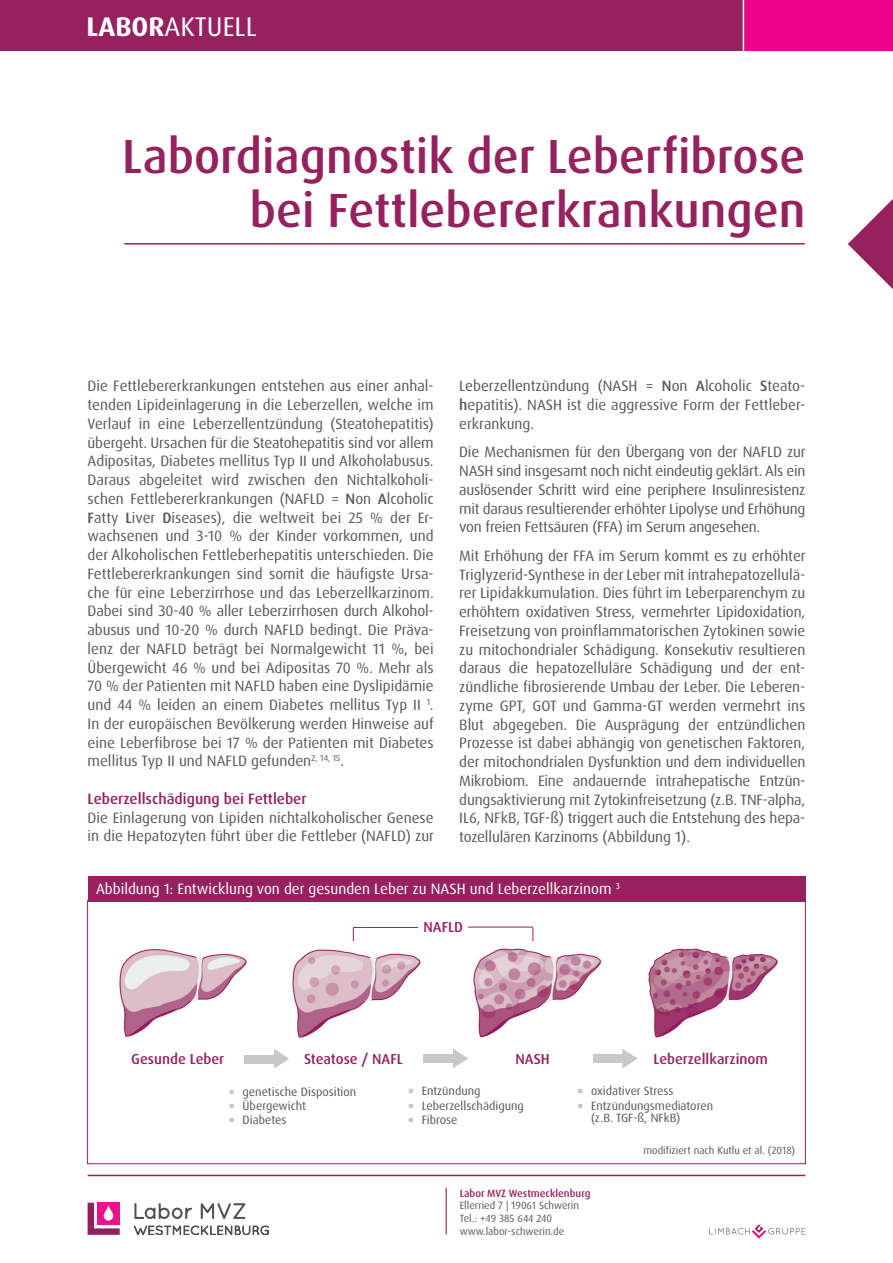
<style>
.page{position:relative;width:893px;height:1263px;background:#fff}
.page>*{position:absolute;margin:0;border:0;box-sizing:border-box;transform-origin:0 0}
.t1{font:500 48px/54px "Dax Pro";color:#96215f;text-align:right}
.t2{font:27px "Dax Pro";color:#fff}
.t3{font:15px/18.8px "Dax Pro";color:#57585a;text-align:justify}
.t4{font:15px "Dax Pro";color:#fff}
.t5{font:500 15px "Dax Pro";color:#96215f}
.t6{font:500 14.4px "Dax Pro";color:#96215f}
.t7{font:12px/14.4px "Dax Pro";color:#57585a}
.t8{font:10.5px/12.6px "Dax Pro";color:#57585a}
.t9{font:500 10.5px "Dax Pro";color:#96215f}
.s1{font-weight:700}
.s2{font-weight:500}
</style>
<div class="page">
<div style="left:0;top:0;width:744px;height:51px;background:#96215f"></div>
<div style="left:744px;top:0;width:149px;height:51px;background:#ed028c"></div>
<hr style="left:743px;top:0;width:1px;height:53px;background:#fff">
<svg style="left:848px;top:199px;width:45px;height:91px"></svg>
<hr style="left:88px;top:1175px;width:717px;height:1px;background:#96215f">
<svg style="left:134px;top:1225px;width:134px;height:10px"></svg>
<svg style="left:88px;top:1203px;width:32px;height:32px"></svg>
<svg style="left:135px;top:1203px;width:57px;height:15px"></svg>
<svg style="left:201px;top:1203px;width:44px;height:16px"></svg>
<hr style="left:446px;top:1188px;width:1px;height:46px;background:#96215f">
<svg style="left:709px;top:1224px;width:96px;height:15px"></svg>
<hr style="left:124px;top:243px;width:681px;height:2px;background:#96215f">
<img style="left:119px;top:949px;width:128px;height:88px">
<img style="left:292px;top:928px;width:129px;height:110px">
<img style="left:468px;top:926px;width:148px;height:129px">
<img style="left:648px;top:948px;width:130px;height:90px">
<div style="left:244px;top:1055px;width:34px;height:8px;background:#c7c8ca"></div>
<svg style="left:274px;top:1049px;width:15px;height:20px"></svg>
<div style="left:423px;top:1054px;width:34px;height:9px;background:#c7c8ca"></div>
<svg style="left:453px;top:1048px;width:15px;height:20px"></svg>
<div style="left:593px;top:1055px;width:34px;height:8px;background:#c7c8ca"></div>
<svg style="left:622px;top:1049px;width:16px;height:19px"></svg>
<svg style="left:353px;top:928px;width:1px;height:13px"></svg>
<svg style="left:533px;top:927px;width:1px;height:14px"></svg>
<hr style="left:353px;top:927px;width:65px;height:1px;background:#96215f">
<hr style="left:468px;top:927px;width:65px;height:1px;background:#96215f">
<div style="left:88px;top:876px;width:717px;height:25px;background:#96215f"></div>
<h2 class="t2" style="left:87px;top:9px;width:172px"><span class="s1">LABOR</span>AKTUELL</h2>
<h1 class="t1" style="left:122px;top:129px;width:685px">Labordiagnostik der Leberfibrose bei Fettlebererkrankungen</h1>
<p class="t3" style="left:88px;top:377px;width:348px">Die Fettlebererkrankungen entstehen aus einer anhal&shy;tenden Lipideinlagerung in die Leberzellen, welche im Verlauf in eine Leberzellentzündung (Steatohepatitis) übergeht. Ursachen für die Steatohepatitis sind vor allem Adipositas, Diabetes mellitus Typ II und Alkoholabusus.<br>Daraus abgeleitet wird zwischen den Nichtalkoholi&shy;schen Fettlebererkrankungen (NAFLD = <span class="s2">N</span>on <span class="s2">A</span>lcoholic <span class="s2">F</span>atty <span class="s2">L</span>iver <span class="s2">D</span>iseases), die weltweit bei 25 % der Er&shy;wachsenen und 3-10 % der Kinder vorkommen, und der Alkoholischen Fettleberhepatitis unterschieden. Die Fettlebererkrankungen sind somit die häufigste Ursa&shy;che für eine Leberzirrhose und das Leberzellkarzinom.<br>Dabei sind 30-40 % aller Leberzirrhosen durch Alkohol&shy;abusus und 10-20 % durch NAFLD bedingt. Die Präva&shy;lenz der NAFLD beträgt bei Normalgewicht 11 %, bei Übergewicht 46 % und bei Adipositas 70 %. Mehr als 70 % der Patienten mit NAFLD haben eine Dyslipidämie und 44 % leiden an einem Diabetes mellitus Typ II <sup>1</sup>.<br>In der europäischen Bevölkerung werden Hinweise auf eine Leberfibrose bei 17 % der Patienten mit Diabetes mellitus Typ II und NAFLD gefunden<sup>2,</sup> <sup>14,</sup> <sup>15</sup>.</p>
<p class="t5" style="left:88px;top:789px;width:220px">Leberzellschädigung bei Fettleber</p>
<p class="t3" style="left:88px;top:808px;width:348px">Die Einlagerung von Lipiden nichtalkoholischer Genese in die Hepatozyten führt über die Fettleber (NAFLD) zur</p>
<p class="t3" style="left:459px;top:377px;width:348px">Leberzellentzündung (NASH = <span class="s2">N</span>on <span class="s2">A</span>lcoholic <span class="s2">S</span>teato&shy;<span class="s2">h</span>epatitis). NASH ist die aggressive Form der Fettleber&shy;erkrankung.</p>
<p class="t3" style="left:459px;top:443px;width:348px">Die Mechanismen für den Übergang von der NAFLD zur NASH sind insgesamt noch nicht eindeutig geklärt. Als ein auslösender Schritt wird eine periphere Insulinresistenz mit daraus resultierender erhöhter Lipolyse und Erhöhung von freien Fettsäuren (FFA) im Serum angesehen.</p>
<p class="t3" style="left:459px;top:546px;width:348px">Mit Erhöhung der FFA im Serum kommt es zu erhöhter Triglyzerid-Synthese in der Leber mit intrahepatozellulä&shy;rer Lipidakkumulation. Dies führt im Leberparenchym zu erhöhtem oxidativen Stress, vermehrter Lipidoxidation, Freisetzung von proinflammatorischen Zytokinen sowie zu mitochondrialer Schädigung. Konsekutiv resultieren daraus die hepatozelluläre Schädigung und der ent&shy;zündliche fibrosierende Umbau der Leber. Die Leberen&shy;zyme GPT, GOT und Gamma-GT werden vermehrt ins Blut abgegeben. Die Ausprägung der entzündlichen Prozesse ist dabei abhängig von genetischen Faktoren, der mitochondrialen Dysfunktion und dem individuellen Mikrobiom. Eine andauernde intrahepatische Entzün&shy;dungsaktivierung mit Zytokinfreisetzung (z.B. TNF-alpha, IL6, NFkB, TGF-ß) triggert auch die Entstehung des hepa&shy;tozellulären Karzinoms (Abbildung 1).</p>
<p class="t4" style="left:96px;top:879px;width:525px">Abbildung 1: Entwicklung von der gesunden Leber zu NASH und Leberzellkarzinom <sup>3</sup></p>
<p class="t6" style="left:423px;top:918px;width:41px">NAFLD</p>
<p class="t6" style="left:131px;top:1049px;width:94px">Gesunde Leber</p>
<p class="t6" style="left:304px;top:1049px;width:100px">Steatose / NAFL</p>
<p class="t6" style="left:515px;top:1049px;width:36px">NASH</p>
<p class="t6" style="left:653px;top:1049px;width:116px">Leberzellkarzinom</p>
<p class="t7" style="left:243px;top:1084px;width:115px">genetische Disposition<br>Übergewicht<br>Diabetes</p>
<p class="t7" style="left:422px;top:1084px;width:104px">Entzündung<br>Leberzellschädigung<br>Fibrose</p>
<p class="t7" style="left:591px;top:1084px;width:124px">oxidativer Stress<br>Entzündungsmediatoren</p>
<p class="t7" style="left:591px;top:1110px;width:91px">(z.B. TGF-ß, NFkB)</p>
<p class="t9" style="left:460px;top:1186px;width:132px">Labor MVZ Westmecklenburg</p>
<p class="t8" style="left:460px;top:1199px;width:121px">Ellerried 7 | 19061 Schwerin<br>Tel.: +49 385 644 240 www.labor-schwerin.de</p>
<p class="t8" style="left:643px;top:1144px;width:153px">modifiziert nach Kutlu et al. (2018)</p>
</div>
